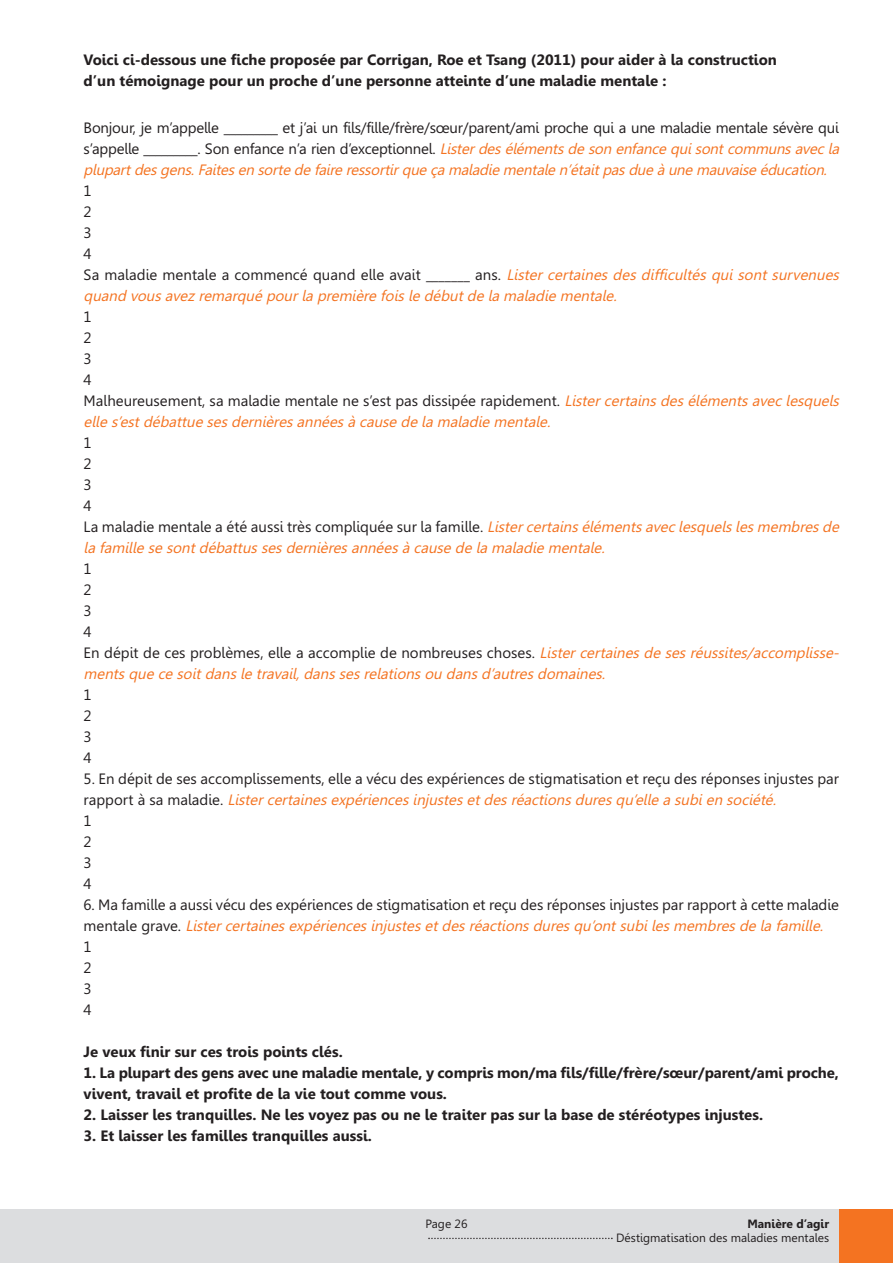
<style>
.page{position:relative;width:893px;height:1263px;background:#fff}
.page>*{position:absolute;margin:0;border:0;box-sizing:border-box;transform-origin:0 0}
.t1{font:15px/21px "Gisha";letter-spacing:-.005em;color:#231f20}
.t2{font:italic 15px/21px "Gisha";color:#f47321}
.t3{font:700 15px/21px "Gisha";color:#231f20}
.t4{font:12px "Gisha";color:#231f20}
.t5{font:700 12px "Gisha";color:#231f20}
.s1{font-style:italic;color:#f47321}
.s2{font-style:normal;color:#231f20}
</style>
<div class="page">
<div style="left:839px;top:1209px;width:54px;height:54px;background:#f47321"></div>
<div style="left:0;top:1209px;width:839px;height:54px;background:#dcdddf"></div>
<svg style="left:428px;top:1238px;width:185px;height:1px"></svg>
<p class="t3" style="left:84px;top:50px;width:695px">Voici ci-dessous une fiche proposée par Corrigan, Roe et Tsang (2011) pour aider à la construction d’un témoignage pour un proche d’une personne atteinte d’une maladie mentale :</p>
<p class="t1" style="left:84px;top:117px;width:761px">Bonjour, je m’appelle _________ et j’ai un fils/fille/frère/sœur/parent/ami proche qui a une maladie mentale sévère qui s’appelle _________. Son enfance n’a rien d’exceptionnel. <span class="s1">Listerdesélémentsdesonenfancequisontcommunsavecla plupart des gens. Faites en sorte de faire ressortir que ça maladie mentale n’était pas due à une mauvaise éducation.</span></p>
<p class="t2" style="left:84px;top:180px;width:760px"><span class="s2">1<br>2<br>3<br>4<br>Sa maladie mentale a commencé quand elle avait _______ ans.</span> Listercertainesdesdifficultésquisontsurvenues quand vous avez remarqué pour la première fois le début de la maladie mentale.</p>
<p class="t2" style="left:84px;top:306px;width:760px"><span class="s2">1<br>2<br>3<br>4<br>Malheureusement, sa maladie mentale ne s’est pas dissipée rapidement.</span> Listercertainsdesélémentsaveclesquels elle s’est débattue ses dernières années à cause de la maladie mentale.</p>
<p class="t2" style="left:84px;top:432px;width:760px"><span class="s2">1<br>2<br>3<br>4<br>La maladie mentale a été aussi très compliquée sur la famille.</span> Listercertainsélémentsaveclesquelslesmembresde la famille se sont débattus ses dernières années à cause de la maladie mentale.</p>
<p class="t2" style="left:84px;top:558px;width:760px"><span class="s2">1<br>2<br>3<br>4<br>En dépit de ces problèmes, elle a accomplie de nombreuses choses.</span> Listercertainesdesesréussites/accomplisse&shy;ments que ce soit dans le travail, dans ses relations ou dans d’autres domaines.</p>
<p class="t1" style="left:84px;top:684px;width:10px;text-align:justify">1<br>2<br>3<br>4</p>
<p class="t1" style="left:84px;top:768px;width:757px">5. En dépit de ses accomplissements, elle a vécu des expériences de stigmatisation et reçu des réponses injustes par r a p p o r t à s a m a l a d i e . <span class="s1">Lister certaines expériences injustes et des réactions dures qu’elle a subi en société.<br></span>1<br>2<br>3<br>4</p>
<p class="t1" style="left:84px;top:894px;width:757px">6. Ma famille a aussi vécu des expériences de stigmatisation et reçu des réponses injustes par rapport à cette maladie m e n t a l e g r a v e . <span class="s1">Lister certaines expériences injustes et des réactions dures qu’ont subi les membres de la famille.<br></span>1<br>2<br>3<br>4</p>
<p class="t3" style="left:84px;top:1041px;width:261px">Je veux finir sur ces trois points clés.</p>
<p class="t3" style="left:84px;top:1062px;width:757px">1. La plupart des gens avec une maladie mentale, y compris mon/ma fils/fille/frère/sœur/parent/ami proche, vivent, travail et profite de la vie tout comme vous.</p>
<p class="t3" style="left:84px;top:1104px;width:681px">2. Laisser les tranquilles. Ne les voyez pas ou ne le traiter pas sur la base de stéréotypes injustes.</p>
<p class="t3" style="left:84px;top:1125px;width:290px">3. Et laisser les familles tranquilles aussi.</p>
<p class="t4" style="left:425px;top:1217px;width:44px">Page 26</p>
<p class="t5" style="left:747px;top:1217px;width:83px">Manière d’agir</p>
<p class="t4" style="left:616px;top:1231px;width:214px">Déstigmatisation des maladies mentales</p>
</div>
